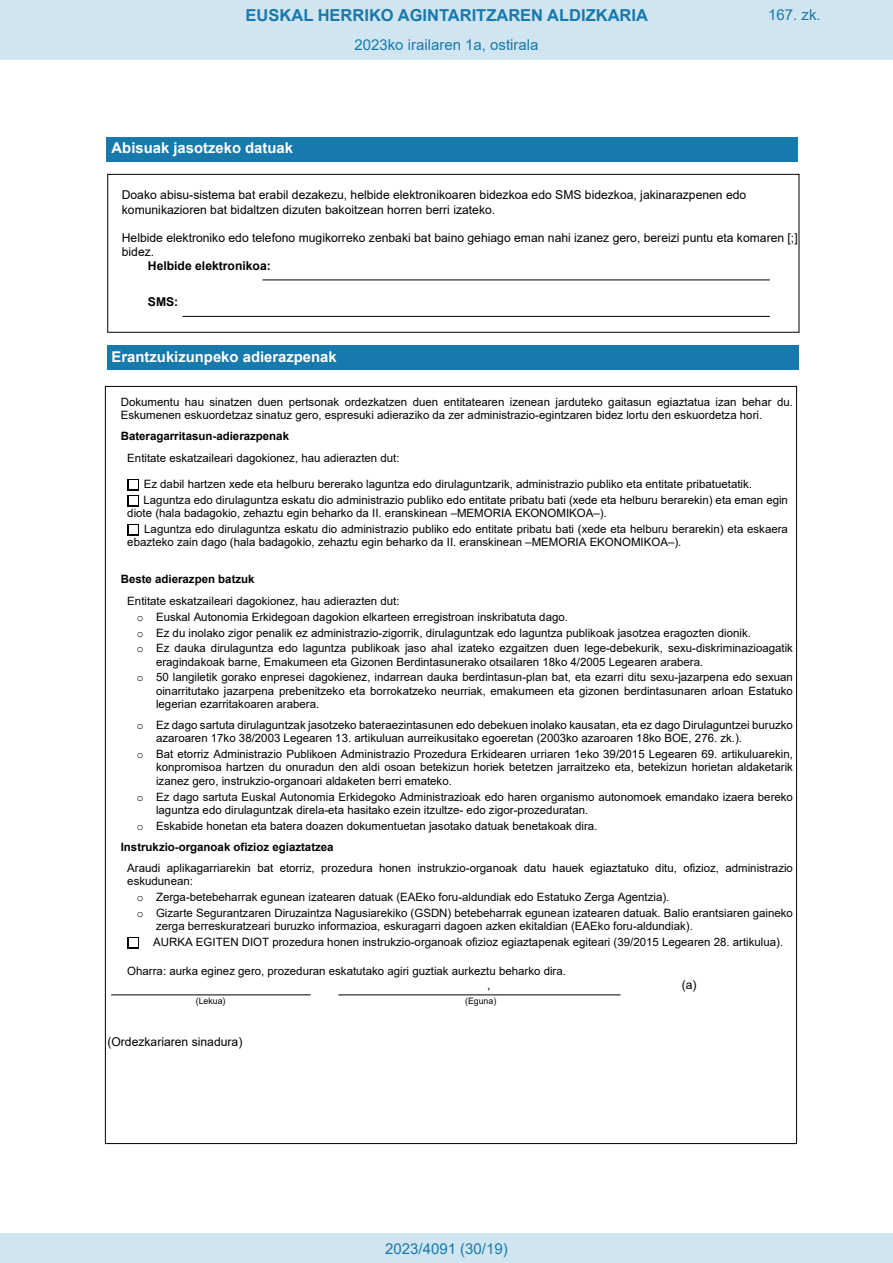
<style>
.page{position:relative;width:893px;height:1263px;background:#fff}
.page>*{position:absolute;margin:0;border:0;box-sizing:border-box;transform-origin:0 0}
.t1{font:700 16.5px "Arial";color:#1879ad}
.Paginacion_Centro{font:15px "Arial";color:#1879ad}
.t2{font:700 14.85px "Arial";color:#fff}
.t3{font:12.15px/14.5px "Arial";color:#000}
.t4{font:700 12.15px "Arial";color:#000}
.t5{font:11.4px/15.9px "Arial";color:#010202}
.t6{font:11.4px/13.2px "Arial";color:#000}
.t7{font:700 11.4px "Arial";color:#010202}
.t8{font:8.7px "Arial";color:#000}
.s1{color:#000}
.s2{font-weight:700}
.s3{font-family:"Courier New";color:#000}
.s4{font-family:"Courier New"}
</style>
<div class="page">
<hr style="left:263px;top:280px;width:507px;height:1px;background:#000">
<hr style="left:183px;top:316px;width:587px;height:1px;background:#000">
<div style="left:107px;top:137px;width:691px;height:24px;background:#1779ac"></div>
<div style="left:107px;top:174px;width:692px;height:159px;border:1px solid #000"></div>
<div style="left:107px;top:345px;width:691px;height:25px;background:#1779ac"></div>
<hr style="left:111px;top:994px;width:200px;height:1px;background:#000">
<hr style="left:338px;top:994px;width:282px;height:1px;background:#000">
<svg style="left:127px;top:479px;width:12px;height:11px"></svg>
<div style="left:129px;top:480px;width:8px;height:9px;background:#fff"></div>
<svg style="left:127px;top:495px;width:12px;height:11px"></svg>
<div style="left:129px;top:496px;width:8px;height:9px;background:#fff"></div>
<svg style="left:127px;top:524px;width:12px;height:11px"></svg>
<div style="left:129px;top:525px;width:8px;height:9px;background:#fff"></div>
<svg style="left:127px;top:937px;width:12px;height:12px"></svg>
<div style="left:129px;top:938px;width:8px;height:9px;background:#fff"></div>
<div style="left:0;top:0;width:893px;height:60px;background:#d0e5f0"></div>
<div style="left:0;top:1233px;width:893px;height:30px;background:#d0e5f0"></div>
<h1 class="t1" style="left:246px;top:3px;width:404px">EUSKAL HERRIKO AGINTARITZAREN ALDIZKARIA</h1>
<h2 class="Paginacion_Centro" style="left:768px;top:5px;width:54px">167. zk.</h2>
<h2 class="Paginacion_Centro" style="left:354px;top:35px;width:186px">2023ko irailaren 1a, ostirala</h2>
<p class="t2" style="left:112px;top:138px;width:183px">Abisuak jasotzeko datuak</p>
<p class="t3" style="left:122px;top:187px;width:626px">Doako abisu-sistema bat erabil dezakezu, helbide elektronikoaren bidezkoa edo SMS bidezkoa, jakinarazpenen edo komunikazioren bat bidaltzen dizuten bakoitzean horren berri izateko.</p>
<p class="t3" style="left:122px;top:230px;width:677px">Helbide elektroniko edo telefono mugikorreko zenbaki bat baino gehiago eman nahi izanez gero, bereizi puntu eta komaren [;]</p>
<p class="t3" style="left:122px;top:244px;width:34px">bidez.</p>
<p class="t4" style="left:148px;top:257px;width:124px">Helbide elektronikoa:</p>
<p class="t4" style="left:148px;top:294px;width:32px">SMS:</p>
<p class="t2" style="left:112px;top:346px;width:227px">Erantzukizunpeko adierazpenak</p>
<p class="t5" style="left:121px;top:395px;width:674px;line-height:13.2px">Dokumentu hau sinatzen duen pertsonak ordezkatzen duen entitatearen izenean jarduteko gaitasun egiaztatua izan behar du.<br>Eskumenen eskuordetzaz sinatuz gero, espresuki adieraziko da zer administrazio-egintzaren bidez lortu den <span class="s1">eskuordetza hori.</span></p>
<p class="t5" style="left:127px;top:426px;width:274px;line-height:21.3px;text-indent:-7px"><span class="s2">Bateragarritasun-adierazpenak<br></span>Entitate eskatzaileari dagokionez, hau adierazten dut:</p>
<p class="t5" style="left:144px;top:476px;width:646px">Ez dabil hartzen xede eta helburu bererako laguntza edo dirulaguntzarik, administrazio publiko eta entitate pribatuetatik.<br>Laguntza edo dirulaguntza eskatu dio <span class="s1">administrazio publiko edo entitate pribatu bati (xede eta helburu berarekin) eta eman egin</span></p>
<p class="t6" style="left:144px;top:505px;width:645px;line-height:15.9px;text-indent:-17px">diote (hala badagokio, zehaztu egin beharko da II. eranskinean –MEMORIA EKONOMIKOA–).<br>Laguntza edo dirulaguntza eskatu dio administrazio publiko edo entitate pribatu bati (xede eta helburu berarekin) eta eskaera</p>
<p class="t6" style="left:127px;top:536px;width:556px">ebazteko zain dago (hala badagokio, zehaztu egin beharko da II. eranskinean –MEMORIA EKONOMIKOA–).</p>
<p class="t5" style="left:127px;top:569px;width:274px;line-height:21.3px;text-indent:-7px"><span class="s2">Beste adierazpen batzuk<br></span>Entitate eskatzaileari dagokionez, hau adierazten dut:</p>
<p class="t5" style="left:137px;top:609px;width:658px"><span class="s3">o</span> <span class="s1">Euskal Autonomia Erkidegoan dagokion elkarteen erregistroan inskribatuta dago.<br></span><span class="s3">o</span> Ez <span class="s1">du inolako zigor penalik ez administrazio-zigorrik,</span> dirulaguntzak edo laguntza publikoak jasotzea eragozten dionik.<br><span class="s4">o</span> Ez dauka dirulaguntza edo laguntza publikoak jaso ahal izateko ezgaitzen duen lege-debekurik, sexu-diskriminazioagatik</p>
<p class="t5" style="left:137px;top:653px;width:658px;text-indent:19px">eragindakoak barne, Emakumeen eta Gizonen Berdintasunerako otsailaren 18ko 4/2005 Legearen arabera.<br><span class="s4">o</span> 50 langiletik gorako enpresei dagokienez, indarrean dauka berdintasun-plan bat, eta ezarri ditu sexu-jazarpena edo sexuan</p>
<p class="t5" style="left:156px;top:684px;width:638px;line-height:13.2px">oinarritutako jazarpena prebenitzeko eta borrokatzeko neurriak, emakumeen eta gizonen berdintasunaren arloan Estatuko legerian ezarritakoaren arabera.</p>
<p class="t6" style="left:156px;top:718px;width:638px;text-indent:-19px"><span class="s4">o</span> Ez dago sartuta dirulaguntzak jasotzeko bateraezintasunen edo debekuen inolako kausatan, eta ez dago Dirulaguntzei buruzko azaroaren 17ko 38/2003 Legearen 13. artikuluan aurreikusitako egoeretan (2003ko azaroaren 18ko BOE, 276. zk.).</p>
<p class="t6" style="left:156px;top:747px;width:638px;text-align:justify;text-indent:-19px"><span class="s4">o</span> Bat etorriz Administrazio Publikoen Administrazio Prozedura Erkidearen urriaren 1eko 39/2015 Legearen 69. artikuluarekin, konpromisoa hartzen du onuradun den aldi osoan betekizun horiek betetzen jarraitzeko eta, betekizun horietan aldaketarik izanez gero, instrukzio-organoari aldaketen berri emateko.</p>
<p class="t5" style="left:156px;top:790px;width:638px;line-height:13.2px;text-indent:-19px"><span class="s4">o</span> Ez dago sartuta Euskal Autonomia Erkidegoko Administrazioak edo haren organismo autonomoek emandako izaera bereko laguntza edo dirulaguntzak direla-eta hasitako ezein itzultze- edo zigor-prozeduratan.</p>
<p class="t5" style="left:137px;top:817px;width:462px"><span class="s4">o</span> Eskabide honetan eta batera doazen dokumentuetan jasotako datuak benetakoak dira.</p>
<p class="t7" style="left:121px;top:839px;width:214px">Instrukzio-organoak ofizioz egiaztatzea</p>
<p class="t5" style="left:127px;top:860px;width:667px">Araudi aplikagarriarekin bat etorriz, prozedura honen instrukzio-organoak datu hauek egiaztatuko ditu, ofizioz, administrazio</p>
<p class="t5" style="left:137px;top:873px;width:658px;text-indent:-10px">eskudunean:<br><span class="s4">o</span> Zerga-betebeharrak egunean izatearen datuak (EAEko foru-aldundiak edo Estatuko Zerga Agentzia).<br><span class="s4">o</span> Gizarte Segurantzaren Diruzaintza Nagusiarekiko (GSDN) betebeharrak egunean izatearen datuak. Balio erantsiaren gaineko</p>
<p class="t5" style="left:153px;top:918px;width:631px">zerga berreskuratzeari buruzko informazioa, eskuragarri dagoen azken ekitaldian (EAEko foru-aldundiak).<br>AURKA EGITEN DIOT prozedura honen instrukzio-organoak ofizioz egiaztapenak egiteari (39/2015 Legearen 28. artikulua).</p>
<p class="t5" style="left:127px;top:963px;width:440px">Oharra: aurka eginez gero, prozeduran eskatutako agiri guztiak aurkeztu beharko dira.</p>
<p class="t3" style="left:487px;top:977px;width:5px">,</p>
<p class="t3" style="left:682px;top:977px;width:16px">(a)</p>
<p class="t8" style="left:196px;top:995px;width:31px">(Lekua)</p>
<p class="t8" style="left:465px;top:995px;width:33px">(Eguna)</p>
<p class="t3" style="left:107px;top:1034px;width:137px">(Ordezkariaren sinadura)</p>
<p class="Paginacion_Centro" style="left:385px;top:1238px;width:124px">2023/4091 (30/19)</p>
</div>
